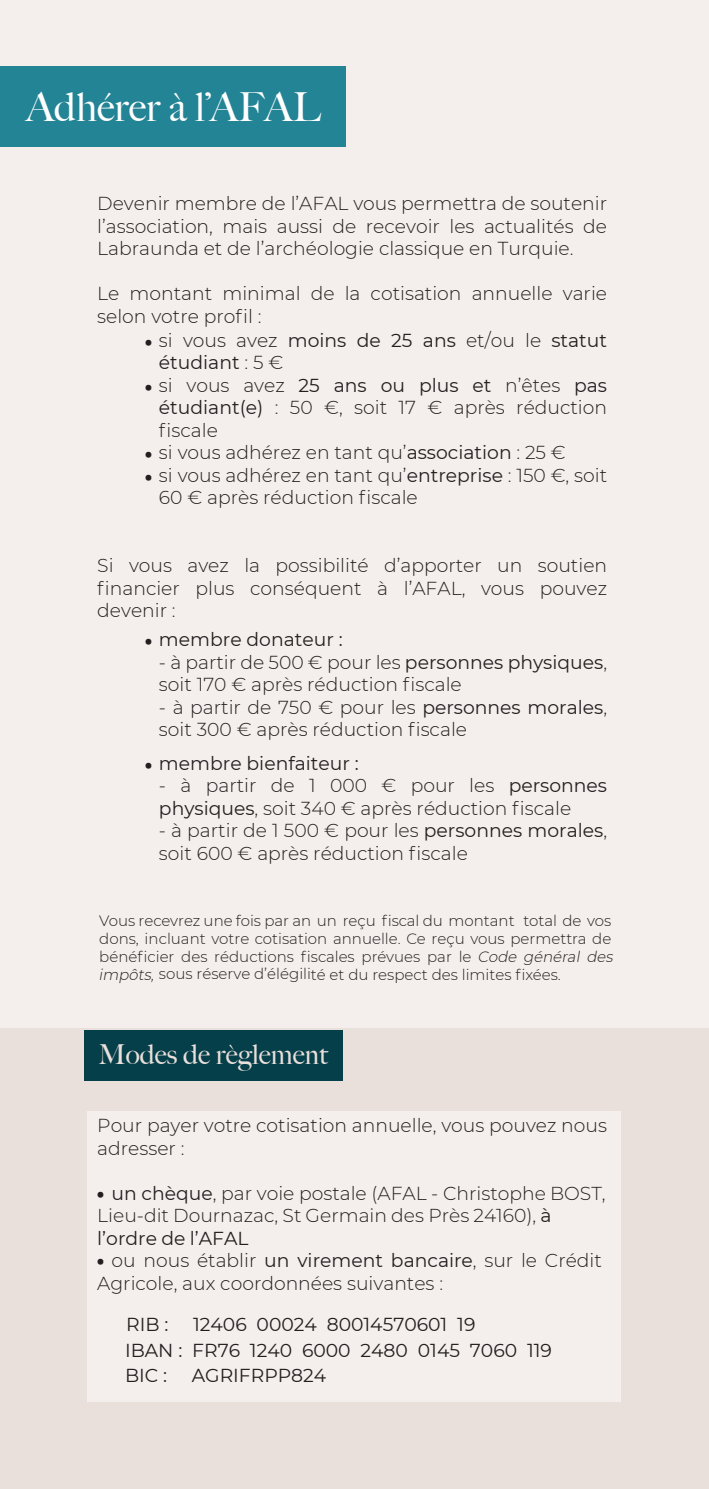
<style>
.page{position:relative;width:709px;height:1489px;background:#fff}
.page>*{position:absolute;margin:0;border:0;box-sizing:border-box;transform-origin:0 0}
.t1{font:500 40px "Big Caslon";color:#fff}
.t2{font:500 27.5px "Big Caslon";color:#e9dfdb}
.t3{font:300 18.75px/22.5px "Montserrat";color:#231f20}
.t4{font:18.75px/25.8px "Montserrat";color:#231f20}
.t5{font:300 15px/18px "Montserrat";color:#231f20}
.s1{font-weight:300}
.s2{font-weight:900}
.s3{font-weight:400}
.s4{font-style:italic}
.s5{font-style:italic;font-size:15.25px}
</style>
<div class="page">
<div style="left:0;top:0;width:709px;height:1028px;background:#f4efec"></div>
<div style="left:0;top:67px;width:345px;height:80px;background:#238495"></div>
<div style="left:0;top:1028px;width:709px;height:460px;background:#e9dfdb"></div>
<div style="left:88px;top:1110px;width:533px;height:291px;background:#f4efec"></div>
<div style="left:84px;top:1030px;width:259px;height:50px;background:#053f4a"></div>
<h1 class="t1" style="left:26px;top:74px;width:296px">Adhérer à l’AFAL</h1>
<p class="t3" style="left:97px;top:192px;width:511px;text-align:justify">Devenir membre de l’AFAL vous permettra de soutenir l’association, mais aussi de recevoir les actualités de Labraunda et de l’archéologie classique en Turquie.</p>
<p class="t3" style="left:97px;top:282px;width:511px">Le montant minimal de la cotisation annuelle varie selon votre profil :</p>
<p class="t4" style="left:159px;top:349px;width:126px">étudiant <span class="s1">: 5 €</span></p>
<p class="t3" style="left:159px;top:373px;width:449px;text-align:justify;text-indent:-14px"><span class="s2">•</span> si vous avez <span class="s3">25 ans ou plus et</span> n’êtes <span class="s3">pas étudiant(e)</span> : 50 €, soit 17 € après réduction fiscale</p>
<p class="t3" style="left:145px;top:440px;width:422px"><span class="s2">•</span> si vous adhérez en tant qu’<span class="s3">association</span> : 25 €</p>
<p class="t3" style="left:159px;top:463px;width:449px;text-indent:-14px"><span class="s2">•</span> si vous adhérez en tant qu’<span class="s3">entreprise</span> : 150 €, soit<br>60 € après réduction fiscale</p>
<p class="t4" style="left:145px;top:326px;width:463px"><span class="s2">•</span> <span class="s1">si vous avez</span> moins de 25 ans <span class="s1">et/ou le</span> statut</p>
<p class="t3" style="left:97px;top:554px;width:511px;text-align:justify">Si vous avez la possibilité d’apporter un soutien financier plus conséquent à l’AFAL, vous pouvez devenir :</p>
<p class="t4" style="left:145px;top:626px;width:199px"><span class="s2">•</span> membre donateur :</p>
<p class="t3" style="left:159px;top:650px;width:449px">- à partir de 500 € pour les <span class="s3">personnes physiques</span>, soit 170 € après réduction fiscale</p>
<p class="t3" style="left:159px;top:695px;width:449px">- à partir de 750 € pour les <span class="s3">personnes morales</span>, soit 300 € après réduction fiscale</p>
<p class="t4" style="left:145px;top:749px;width:215px"><span class="s2">•</span> membre bienfaiteur :</p>
<p class="t3" style="left:159px;top:773px;width:449px">- à partir de 1 000 € pour les <span class="s3">personnes physiques</span>, soit 340 € après réduction fiscale</p>
<p class="t3" style="left:159px;top:818px;width:449px">- à partir de 1 500 € pour les <span class="s3">personnes morales</span>, soit 600 € après réduction fiscale</p>
<p class="t5" style="left:98px;top:911px;width:519px">Vous recevrez une fois par an un reçu fiscal du montant total de vos dons, incluant votre cotisation annuelle. Ce reçu vous permettra de bénéficier des réductions fiscales prévues par le <span class="s4">Code général des </span><span class="s5">impôts</span><span class="s4">,</span> sous réserve d’élégilité et du respect des limites fixées.</p>
<h2 class="t2" style="left:99px;top:1031px;width:231px">Modes de règlement</h2>
<p class="t3" style="left:97px;top:1113px;width:511px">Pour payer votre cotisation annuelle, vous pouvez nous adresser :</p>
<p class="t3" style="left:97px;top:1181px;width:510px"><span class="s2">•</span> <span class="s3">un chèque</span>, par voie postale (AFAL - Christophe BOST,<br>Lieu-dit Dournazac, St Germain des Près 24160), <span class="s3">à l’ordre de l’AFAL</span></p>
<p class="t3" style="left:97px;top:1248px;width:506px"><span class="s2">•</span> ou nous établir <span class="s3">un virement bancaire</span>, sur le Crédit<br>Agricole, aux coordonnées suivantes :</p>
<p class="t4" style="left:126px;top:1310px;width:44px">RIB :</p>
<p class="t4" style="left:125px;top:1310px;width:428px;text-indent:68px">12406 00024 80014570601 19<br>IBAN : FR76 1240 6000 2480 0145 7060 119<br>BIC :</p>
<p class="t4" style="left:192px;top:1361px;width:136px">AGRIFRPP824</p>
</div>
